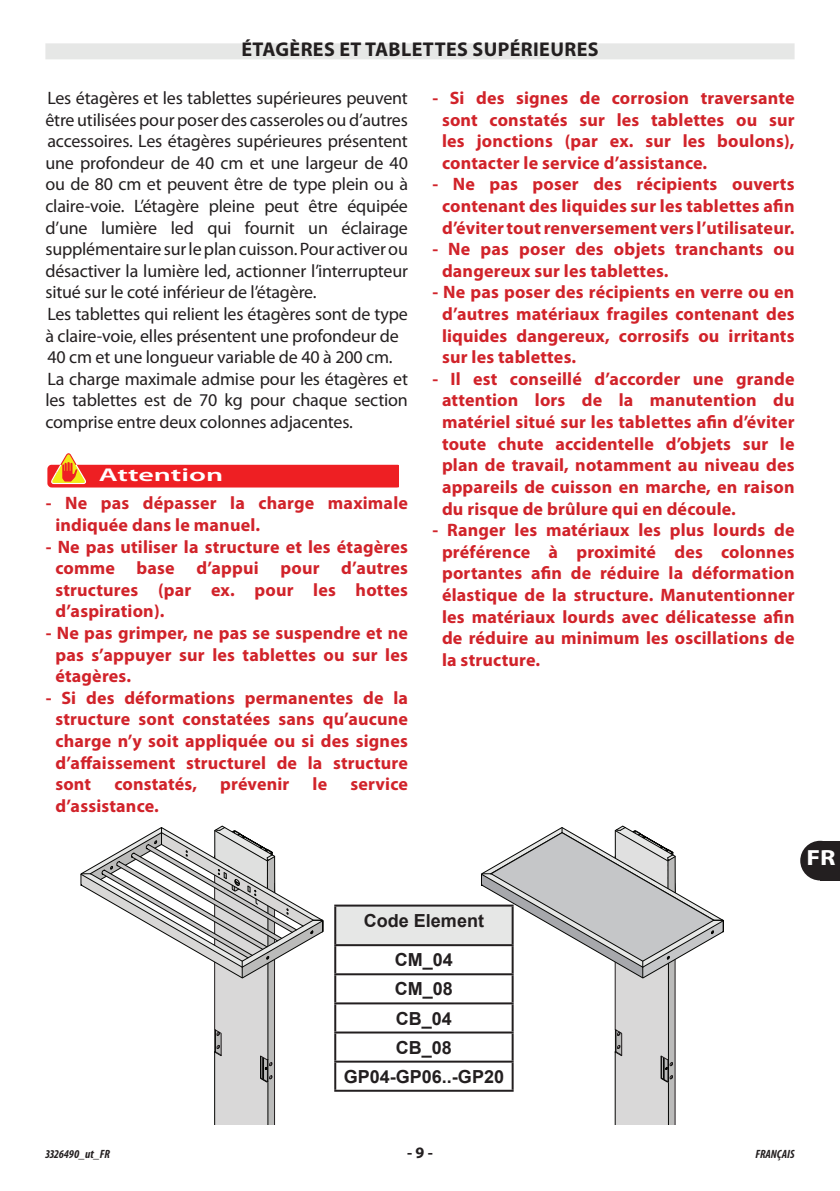
<style>
.page{position:relative;width:840px;height:1191px;background:#fff}
.page>*{position:absolute;margin:0;border:0;box-sizing:border-box;transform-origin:0 0}
.t1{font:700 22px "Myriad Pro";color:#fff;scale:1.18 1}
.t2{font:700 20px "Myriad Pro";letter-spacing:.02em;color:#231f20}
.t3{font:600 18.6px "Myriad Pro";color:#fff;scale:1.62 1}
.t4{font:700 18px/21.6px "Myriad Pro";letter-spacing:.01em;color:#d1232a;text-align:justify}
.t5{font:18px/21.6px "Myriad Pro";letter-spacing:-.01em;color:#231f20}
.t6{font:700 18px/29.2px "Arial";color:#231f20;text-align:center}
.t7{font:700 16px "Myriad Pro";color:#231f20}
.t8{font:italic 700 condensed 12px "Myriad Pro";color:#231f20}
</style>
<div class="page">
<div style="left:819px;top:840px;width:20px;height:40px;background:#231f20"></div>
<div style="left:799px;top:840px;width:40px;height:40px;background:#231f20;border-radius:50%"></div>
<svg style="left:47px;top:453px;width:351px;height:34px"></svg>
<div style="left:45px;top:43px;width:749px;height:16px;background:#e6e7e6"></div>
<svg style="left:81px;top:826px;width:242px;height:298px"></svg>
<svg style="left:335px;top:826px;width:388px;height:298px"></svg>
<hr style="left:334px;top:946px;width:2px;height:27px;background:#231f20">
<hr style="left:511px;top:946px;width:2px;height:27px;background:#231f20">
<hr style="left:334px;top:1002px;width:179px;height:2px;background:#231f20">
<hr style="left:334px;top:1031px;width:179px;height:2px;background:#231f20">
<hr style="left:334px;top:973px;width:179px;height:2px;background:#231f20">
<hr style="left:334px;top:975px;width:2px;height:27px;background:#231f20">
<hr style="left:511px;top:975px;width:2px;height:27px;background:#231f20">
<hr style="left:334px;top:1004px;width:2px;height:27px;background:#231f20">
<hr style="left:511px;top:1004px;width:2px;height:27px;background:#231f20">
<hr style="left:334px;top:1033px;width:2px;height:27px;background:#231f20">
<hr style="left:511px;top:1033px;width:2px;height:27px;background:#231f20">
<hr style="left:334px;top:1060px;width:179px;height:2px;background:#231f20">
<hr style="left:334px;top:1062px;width:2px;height:27px;background:#231f20">
<hr style="left:511px;top:1062px;width:2px;height:27px;background:#231f20">
<hr style="left:334px;top:1089px;width:179px;height:2px;background:#231f20">
<hr style="left:334px;top:904px;width:179px;height:2px;background:#231f20">
<hr style="left:334px;top:906px;width:2px;height:38px;background:#231f20">
<hr style="left:511px;top:906px;width:2px;height:38px;background:#231f20">
<hr style="left:334px;top:944px;width:179px;height:2px;background:#231f20">
<p class="t2" style="left:241px;top:37px;width:358px">ÉTAGèRES ET TABLETTES SUPÉRIEURES</p>
<p class="t5" style="left:45px;top:87px;width:364px">Les étagères et les tablettes supérieures peuvent être utilisées pour poser des casseroles ou d’autres accessoires. Les étagères supérieures présentent une profondeur de 40 cm et une largeur de 40 ou de 80 cm et peuvent être de type plein ou à claire-voie. L’étagère pleine peut être équipée d’une lumière led qui fournit un éclairage supplémentaire sur le plan cuisson. Pour activer ou désactiver la lumière led, actionner l’interrupteur situé sur le coté inférieur de l’étagère.<br>Les tablettes qui relient les étagères sont de type à claire-voie, elles présentent une profondeur de 40 cm et une longueur variable de 40 à 200 cm.<br>La charge maximale admise pour les étagères et les tablettes est de 70 kg pour chaque section comprise entre deux colonnes adjacentes.</p>
<p class="t3" style="left:99px;top:462px;width:78px">Attention</p>
<p class="t4" style="left:55px;top:492px;width:354px;text-indent:-10px">- Ne pas dépasser la charge maximale indiquée dans le manuel.</p>
<p class="t4" style="left:55px;top:535px;width:354px;text-indent:-10px">- Ne pas utiliser la structure et les étagères comme base d’appui pour d’autres structures (par ex. pour les hottes d’aspiration).</p>
<p class="t4" style="left:55px;top:621px;width:354px;text-indent:-10px">- Ne pas grimper, ne pas se suspendre et ne pas s’appuyer sur les tablettes ou sur les étagères.</p>
<p class="t4" style="left:55px;top:686px;width:354px;text-indent:-10px">- Si des déformations permanentes de la structure sont constatées sans qu’aucune charge n’y soit appliquée ou si des signes d’affaissement structurel de la structure sont</p>
<p class="t4" style="left:114px;top:772px;width:84px">constatés,</p>
<p class="t4" style="left:220px;top:772px;width:71px">prévenir</p>
<p class="t4" style="left:312px;top:772px;width:16px">le</p>
<p class="t4" style="left:350px;top:772px;width:59px">service</p>
<p class="t4" style="left:55px;top:794px;width:105px">d’assistance.</p>
<p class="t4" style="left:442px;top:86px;width:354px;text-indent:-10px">- Si des signes de corrosion traversante sont constatés sur les tablettes ou sur les jonctions (par ex. sur les boulons), contacter le service d’assistance.</p>
<p class="t4" style="left:432px;top:173px;width:363px;text-align:center">- Ne pas poser des récipients ouverts contenant des liquides sur les tablettes afin d’éviter tout renversement vers l’utilisateur.</p>
<p class="t4" style="left:442px;top:238px;width:354px;text-indent:-10px">- Ne pas poser des objets tranchants ou dangereux sur les tablettes.</p>
<p class="t4" style="left:442px;top:281px;width:354px;text-indent:-10px">- Ne pas poser des récipients en verre ou en d’autres matériaux fragiles contenant des liquides dangereux, corrosifs ou irritants sur les tablettes.</p>
<p class="t4" style="left:442px;top:367px;width:354px;text-indent:-10px">- Il est conseillé d’accorder une grande attention lors de la manutention du matériel situé sur les tablettes afin d’éviter toute chute accidentelle d’objets sur le plan de travail, notamment au niveau des appareils de cuisson en marche, en raison du risque de brûlure qui en découle.</p>
<p class="t4" style="left:442px;top:518px;width:354px;text-indent:-10px">- Ranger les matériaux les plus lourds de préférence à proximité des colonnes portantes afin de réduire la déformation élastique de la structure. Manutentionner les matériaux lourds avec délicatesse afin de réduire au minimum les oscillations de la structure.</p>
<p class="t1" style="left:806px;top:843px;width:26px">FR</p>
<p class="t6" style="left:363px;top:901px;width:122px;line-height:39.6px">Code Element<br>CM_04</p>
<p class="t6" style="left:343px;top:975px;width:162px">CM_08<br>CB_04<br>CB_08<br>GP04-GP06..-GP20</p>
<p class="t7" style="left:407px;top:1141px;width:27px">- 9 -</p>
<p class="t8" style="left:45px;top:1146px;width:66px">3326490_ut_FR</p>
<p class="t8" style="left:755px;top:1146px;width:41px">FRANÇAIS</p>
</div>
